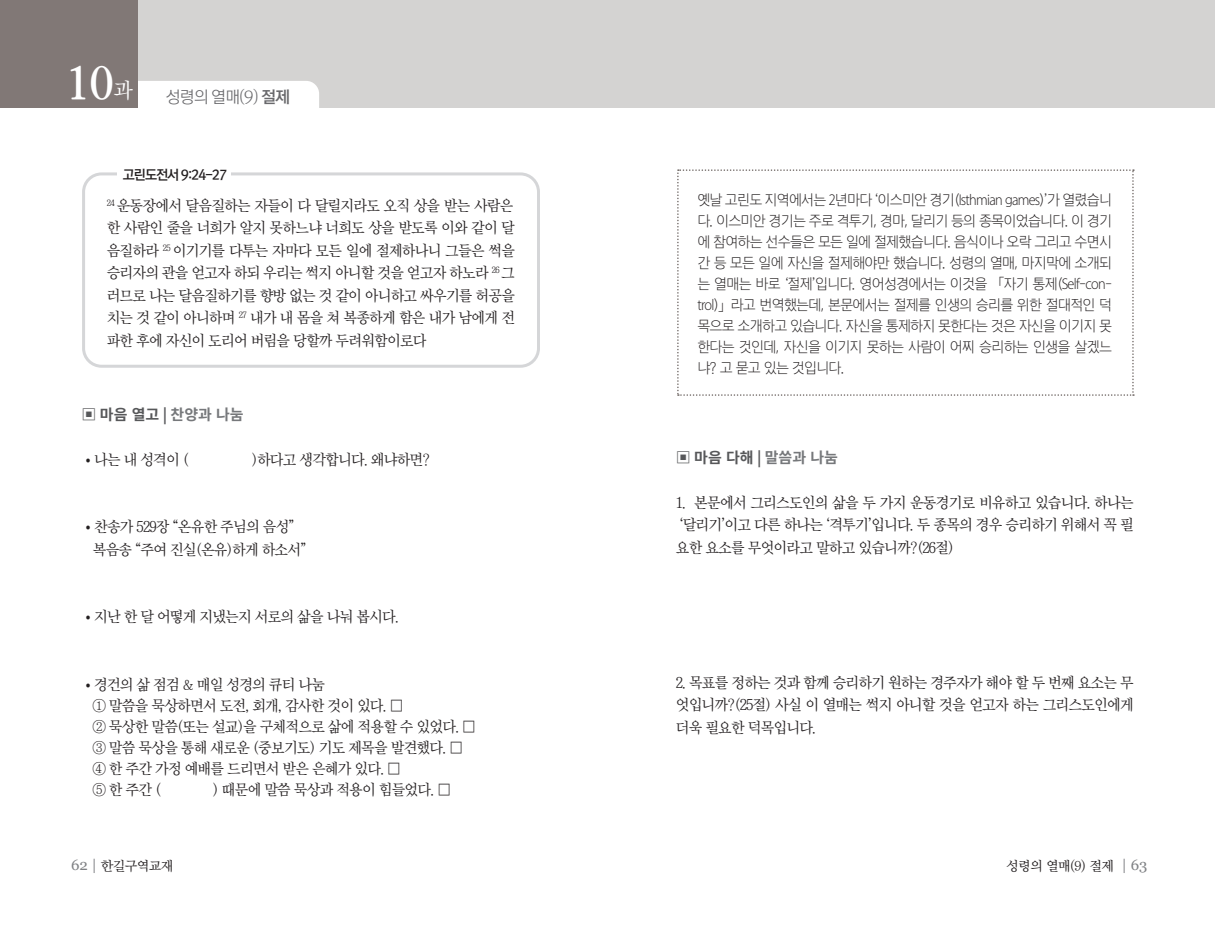
<style>
.page{position:relative;width:1215px;height:945px;background:#fff}
.page>*{position:absolute;margin:0;border:0;box-sizing:border-box;transform-origin:0 0}
.t1{font:45px "Rix Mj EB";color:#fff}
.t2{font:16.5px "Rix Go L";color:#69696c}
.t3{font:15px/22.5px "Chosun Sm";letter-spacing:-.05em;color:#231f20;text-align:justify}
.t4{font:700 15px "Noto Sans KR";color:#57585a}
.t5{font:14.25px/21px "Chosun Sg";letter-spacing:-.05em;color:#231f20;text-align:justify}
.t6{font:13.5px "YDIY Mj O330";letter-spacing:-.05em;color:#231f20}
.t7{font:13.5px "Rix Go B";letter-spacing:-.075em;color:#231f20}
.s1{font-family:"Rix Mj M";font-size:21px}
.s2{font-family:"Rix Go B"}
.s3{color:#76787b}
.s4{font-family:"Nanum Barun Gothic"}
.s5{font-family:"Georgia";font-size:15px;color:#808285}
</style>
<div class="page">
<div style="left:3px;top:0;width:1212px;height:107px;background:#d4d3d2"></div>
<div style="left:124px;top:81px;width:195px;height:44px;background:#fff;border-radius:13px"></div>
<div style="left:0;top:0;width:138px;height:107px;background:#817876"></div>
<div style="left:82px;top:172px;width:458px;height:196px;border:3px solid #d5d6d8;border-radius:18px"></div>
<div style="left:117px;top:163px;width:114px;height:19px;background:#fff"></div>
<svg style="left:677px;top:169px;width:457px;height:227px"></svg>
<h1 class="t1" style="left:66px;top:56px;width:68px">10<span class="s1">과</span></h1>
<p class="t2" style="left:166px;top:88px;width:126px">성령의 열매(9) <span class="s2">절제</span></p>
<p class="t7" style="left:123px;top:167px;width:106px">고린도전서 9:24-27</p>
<p class="t3" style="left:107px;top:194px;width:410px"><sup>24</sup> 운동장에서 달음질하는 자들이 다 달릴지라도 오직 상을 받는 사람은 한 사람인 줄을 너희가 알지 못하느냐 너희도 상을 받도록 이와 같이 달 음질하라 <sup>25</sup> 이기기를 다투는 자마다 모든 일에 절제하나니 그들은 썩을 승리자의 관을 얻고자 하되 우리는 썩지 아니할 것을 얻고자 하노라 <sup>26</sup> 그 러므로 나는 달음질하기를 향방 없는 것 같이 아니하고 싸우기를 허공을 치는 것 같이 아니하며 <sup>27</sup> 내가 내 몸을 쳐 복종하게 함은 내가 남에게 전 파한 후에 자신이 도리어 버림을 당할까 두려워함이로다</p>
<p class="t4" style="left:82px;top:406px;width:164px">▣ 마음 열고 | <span class="s3">찬양과 나눔</span></p>
<p class="t3" style="left:82px;top:448px;width:109px"><span class="s4">•</span>나는 내 성격이 (</p>
<p class="t3" style="left:252px;top:448px;width:180px">)하다고 생각합니다. 왜냐하면?</p>
<p class="t3" style="left:82px;top:516px;width:215px"><span class="s4">•</span>찬송가 529장 “온유한 주님의 음성”</p>
<p class="t3" style="left:93px;top:538px;width:215px">복음송 “주여 진실(온유)하게 하소서”</p>
<p class="t3" style="left:82px;top:606px;width:319px"><span class="s4">•</span>지난 한 달 어떻게 지냈는지 서로의 삶을 나눠 봅시다.</p>
<p class="t3" style="left:82px;top:673px;width:245px"><span class="s4">•</span>경건의 삶 점검 &amp; 매일 성경의 큐티 나눔</p>
<p class="t3" style="left:92px;top:694px;width:313px">① 말씀을 묵상하면서 도전, 회개, 감사한 것이 있다. ❏</p>
<p class="t3" style="left:92px;top:715px;width:385px">② 묵상한 말씀(또는 설교)을 구체적으로 삶에 적용할 수 있었다. ❏</p>
<p class="t3" style="left:92px;top:736px;width:372px">③ 말씀 묵상을 통해 새로운 (중보기도) 기도 제목을 발견했다. ❏</p>
<p class="t3" style="left:92px;top:757px;width:310px">④ 한 주간 가정 예배를 드리면서 받은 은혜가 있다. ❏</p>
<p class="t3" style="left:92px;top:778px;width:70px">⑤ 한 주간 (</p>
<p class="t3" style="left:213px;top:778px;width:240px">) 때문에 말씀 묵상과 적용이 힘들었다. ❏</p>
<p class="t5" style="left:697px;top:189px;width:416px">옛날 고린도 지역에서는 2년마다 ‘이스미안 경기(Isthmian games)’가 열렸습니 다. 이스미안 경기는 주로 격투기, 경마, 달리기 등의 종목이었습니다. 이 경기 에 참여하는 선수들은 모든 일에 절제했습니다. 음식이나 오락 그리고 수면시 간 등 모든 일에 자신을 절제해야만 했습니다. 성령의 열매, 마지막에 소개되 는 열매는 바로 ‘절제’입니다. 영어성경에서는 이것을 「자기 통제(Self-con&shy;trol)」라고 번역했는데, 본문에서는 절제를 인생의 승리를 위한 절대적인 덕 목으로 소개하고 있습니다. 자신을 통제하지 못한다는 것은 자신을 이기지 못 한다는 것인데, 자신을 이기지 못하는 사람이 어찌 승리하는 인생을 살겠느 냐? 고 묻고 있는 것입니다.</p>
<p class="t4" style="left:676px;top:449px;width:164px">▣ 마음 다해 | <span class="s3">말씀과 나눔</span></p>
<p class="t3" style="left:676px;top:491px;width:459px">1. 본문에서 그리스도인의 삶을 두 가지 운동경기로 비유하고 있습니다. 하나는</p>
<p class="t3" style="left:676px;top:514px;width:459px">‘달리기’이고 다른 하나는 ‘격투기’입니다. 두 종목의 경우 승리하기 위해서 꼭 필 요한 요소를 무엇이라고 말하고 있습니까?(26절)</p>
<p class="t3" style="left:676px;top:671px;width:459px">2. 목표를 정하는 것과 함께 승리하기 원하는 경주자가 해야 할 두 번째 요소는 무 엇입니까?(25절) 사실 이 열매는 썩지 아니할 것을 얻고자 하는 그리스도인에게 더욱 필요한 덕목입니다.</p>
<p class="t6" style="left:71px;top:860px;width:104px"><span class="s5">62 |</span> 한길구역교재</p>
<p class="t6" style="left:1006px;top:860px;width:143px">성령의 열매(9) 절제 <span class="s5">| 63</span></p>
</div>
